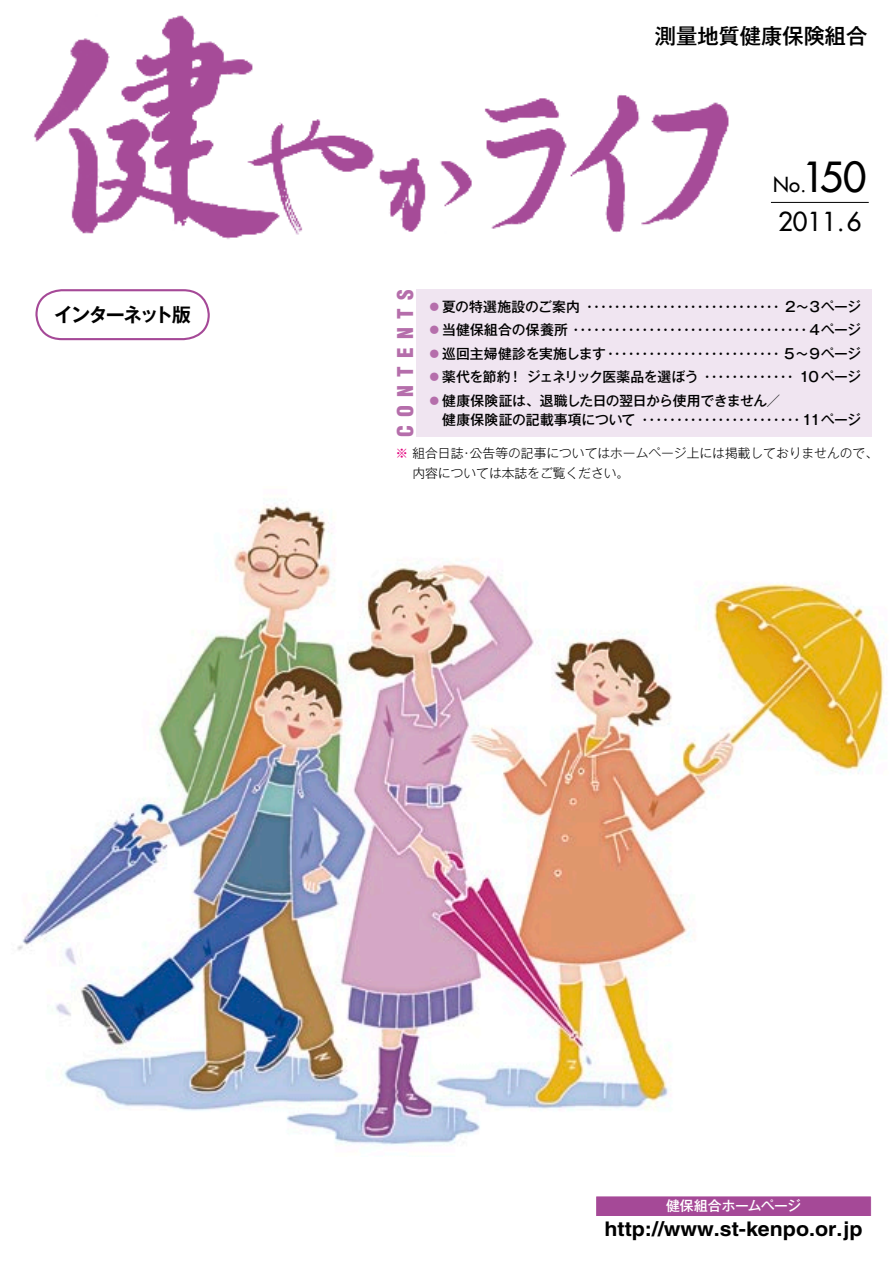
<style>
.page{position:relative;width:893px;height:1263px;background:#fff}
.page>*{position:absolute;margin:0;border:0;box-sizing:border-box;transform-origin:0 0}
.t1{font:500 25.5px "Futura Std";color:#000}
.t2{font:500 21.3px "Gothic MB101 Pro";color:#000}
.t3{font:900 condensed 21.3px "Helvetica LT Std";letter-spacing:.39em;color:#b56eab}
.t4{font:700 20.25px "Helvetica LT Std";color:#000;scale:1.06 1}
.t5{font:500 20.25px "Futura Std";color:#000}
.t6{font:700 19.2px "Gothic MB101 Pro De";letter-spacing:-.1em;color:#000}
.t7{font:500 13.8px/23.4px "Gothic MB101 Pro";letter-spacing:-.025em;color:#000;text-align:justify}
.t8{font:500 13.8px "Gothic MB101 Pro";letter-spacing:-.035em;color:#fff}
.t9{font:300 12.75px/19.2px "Gothic MB101 Pro";color:#000}
.s1{font-size:40.35px}
.s2{color:#b56eab}
.s3{color:#e3007d}
</style>
<div class="page">
<img style="left:33px;top:15px;width:696px;height:225px">
<img style="left:17px;top:500px;width:867px;height:645px">
<hr style="left:771px;top:202px;width:98px;height:1px;background:#000">
<div style="left:596px;top:1196px;width:275px;height:20px;background:#a54997"></div>
<div style="left:595px;top:1195px;width:277px;height:22px;border:1px solid #fff"></div>
<div style="left:417px;top:289px;width:455px;height:148px;background:#f0e5f1"></div>
<svg style="left:35px;top:289px;width:175px;height:52px"></svg>
<h3 class="t6" style="left:54px;top:299px;width:138px">インターネット版</h3>
<h2 class="t2" style="left:655px;top:18px;width:214px">測量地質健康保険組合</h2>
<h3 class="t5" style="left:773px;top:172px;width:95px">No.<span class="s1">150</span></h3>
<h1 class="t1" style="left:778px;top:206px;width:85px">2011.6</h1>
<h2 class="t3" style="left:392px;top:437px;width:149px;rotate:-90deg">CONTENTS</h2>
<p class="t7" style="left:427px;top:293px;width:435px"><span class="s2">◦</span>夏の特選施設のご案内････････････････････････････２～３ページ<span class="s2">◦</span>当健保組合の保養所･･････････････････････････････････４ページ<span class="s2">◦</span>巡回主婦健診を実施します･････････････････････････５～９ページ<span class="s2">◦</span>薬代を節約！ジェネリック医薬品を選ぼう･････････････ 10ページ<span class="s2">◦</span>健康保険証は、退職した日の翌日から使用できません／</p>
<p class="t7" style="left:442px;top:406px;width:420px">健康保険証の記載事項について･･･････････････････････11ページ</p>
<p class="t9" style="left:412px;top:442px;width:467px;text-indent:-17px"><span class="s3">※</span> 組合日誌・公告等の記事についてはホームページ上には掲載しておりませんので、内容については本誌をご覧ください。</p>
<p class="t8" style="left:666px;top:1195px;width:136px">健保組合ホームページ</p>
<h3 class="t4" style="left:604px;top:1216px;width:245px">http://www.st-kenpo.or.jp</h3>
</div>
